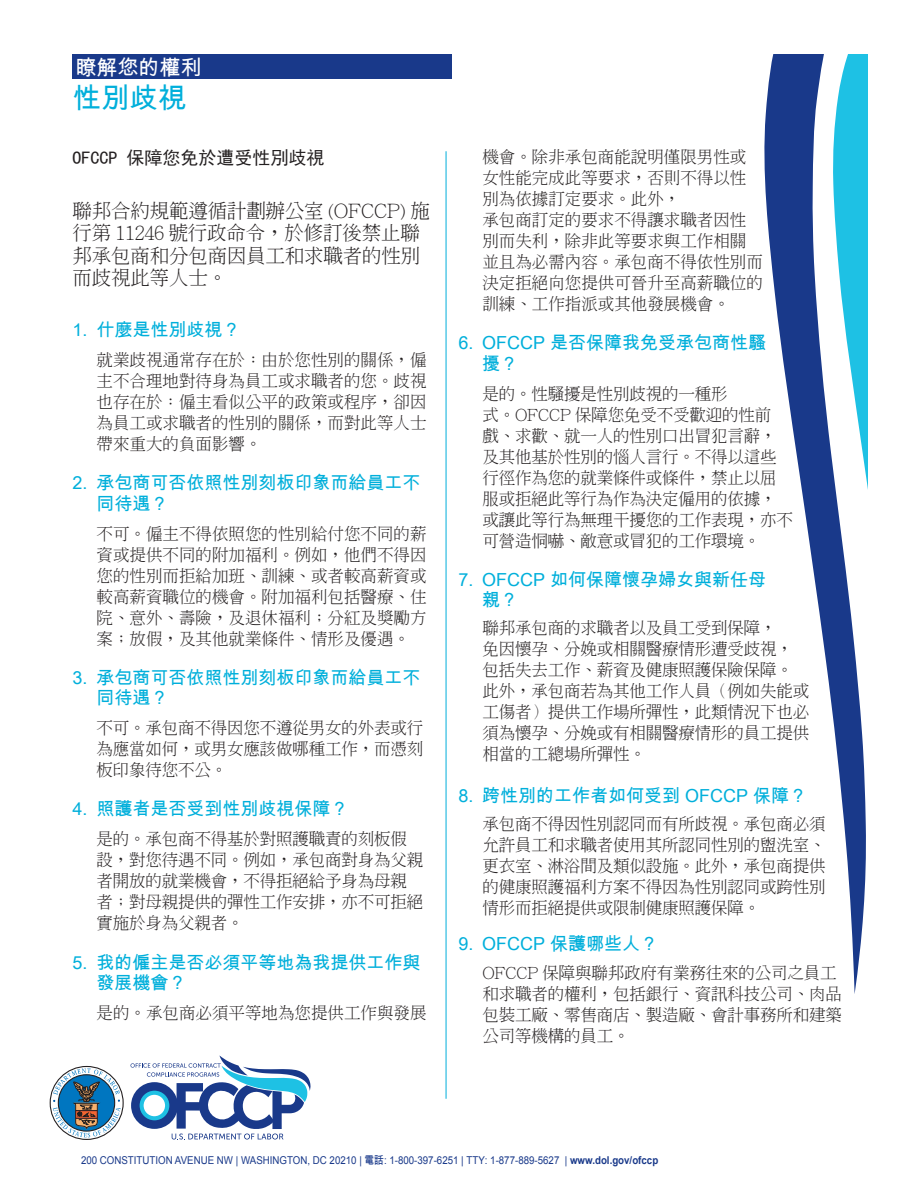
<style>
.page{position:relative;width:918px;height:1188px;background:#fff}
.page>*{position:absolute;margin:0;border:0;box-sizing:border-box;transform-origin:0 0}
.t1{font:28.5px "Arial Unicode MS";color:#00afdb}
.t2{font:21px "Arial Unicode MS";color:#fff}
.t3{font:300 19.5px/22.5px "Adobe Ming Std";letter-spacing:-.01em;color:#231f20}
.SUB01_Light_BLUE{font:18px/19.5px "Arial Unicode MS";color:#00afdb}
.t4{font:18px "Sim Hei";color:#231f20}
.t5{font:300 16.5px/21px "Adobe Ming Std";letter-spacing:-.01em;color:#231f20}
.t6{font:10.8px "Arial";color:#19398a;scale:.9 1}
.s1{font-family:"Arial Unicode MS"}
.s2{font-weight:700}
</style>
<div class="page">
<svg style="left:764px;top:54px;width:104px;height:940px"></svg>
<hr style="left:446px;top:151px;width:1px;height:948px;background:#00afdb">
<div style="left:73px;top:54px;width:379px;height:25px;background:#19398a"></div>
<div style="left:50px;top:1066px;width:74px;height:74px;border:1px solid #231f20;border-radius:50%"></div>
<svg style="left:53px;top:1068px;width:68px;height:69px"></svg>
<svg style="left:131px;top:1055px;width:179px;height:85px"></svg>
<h1 class="t2" style="left:76px;top:52px;width:127px">瞭解您的權利</h1>
<h1 class="t1" style="left:73px;top:78px;width:115px">性別歧視</h1>
<h2 class="t4" style="left:73px;top:148px;width:254px">OFCCP 保障您免於遭受性別歧視</h2>
<p class="t3" style="left:73px;top:199px;width:359px">聯邦合約規範遵循計劃辦公室 (OFCCP) 施行第 11246 號行政命令，於修訂後禁止聯邦承包商和分包商因員工和求職者的性別而歧視此等人士。</p>
<h3 class="SUB01_Light_BLUE" style="left:73px;top:320px;width:169px">1. 什麼是性別歧視？</h3>
<p class="t5" style="left:97px;top:349px;width:332px;text-align:justify">就業歧視通常存在於：由於您性別的關係，僱主不合理地對待身為員工或求職者的您。歧視也存在於：僱主看似公平的政策或程序，卻因為員工或求職者的性別的關係，而對此等人士帶來重大的負面影響。</p>
<h3 class="SUB01_Light_BLUE" style="left:97px;top:472px;width:325px;line-height:21px;text-indent:-24px">2. 承包商可否依照性別刻板印象而給員工不同待遇？</h3>
<p class="t5" style="left:97px;top:523px;width:331px;text-align:justify">不可。僱主不得依照您的性別給付您不同的薪資或提供不同的附加福利。例如，他們不得因您的性別而拒給加班、訓練、或者較高薪資或較高薪資職位的機會。附加福利包括醫療、住院、意外、壽險，及退休福利；分紅及獎勵方案；放假，及其他就業條件、情形及優遇。</p>
<h3 class="SUB01_Light_BLUE" style="left:97px;top:668px;width:325px;text-indent:-24px">3. 承包商可否依照性別刻板印象而給員工不同待遇？</h3>
<p class="t5" style="left:97px;top:717px;width:328px;text-align:justify">不可。承包商不得因您不遵從男女的外表或行為應當如何，或男女應該做哪種工作，而憑刻板印象待您不公。</p>
<h3 class="SUB01_Light_BLUE" style="left:73px;top:798px;width:277px">4. 照護者是否受到性別歧視保障？</h3>
<p class="t5" style="left:97px;top:828px;width:328px">是的。承包商不得基於對照護職責的刻板假設，對您待遇不同。例如，承包商對身為父親者開放的就業機會，不得拒絕給予身為母親者；對母親提供的彈性工作安排，亦不可拒絕實施於身為父親者。</p>
<h3 class="SUB01_Light_BLUE" style="left:97px;top:953px;width:325px;text-indent:-24px">5. 我的僱主是否必須平等地為我提供工作與發展機會？</h3>
<p class="t5" style="left:97px;top:1002px;width:331px">是的。承包商必須平等地為您提供工作與發展</p>
<p class="t5" style="left:482px;top:146px;width:282px">機會。除非承包商能說明僅限男性或女性能完成此等要求，否則不得以性別為依據訂定要求。此外，<br>承包商訂定的要求不得讓求職者因性別而失利，除非此等要求與工作相關並且為必需內容。承包商不得依性別而決定拒絕向您提供可晉升至高薪職位的訓練、工作指派或其他發展機會。</p>
<h3 class="SUB01_Light_BLUE" style="left:458px;top:333px;width:309px">6. OFCCP 是否保障我免受承包商性騷</h3>
<p class="SUB01_Light_BLUE" style="left:482px;top:354px;width:37px">擾？</p>
<p class="t5" style="left:482px;top:383px;width:312px">是的。性騷擾是性別歧視的一種形<br>式。OFCCP 保障您免受不受歡迎的性前<br>戲、求歡、就一人的性別口出冒犯言辭，及其他基於性別的惱人言行。不得以這些行徑作為您的就業條件或條件，禁止以屈服或拒絕此等行為作為決定僱用的依據，或讓此等行為無理干擾您的工作表現，亦不可營造恫嚇、敵意或冒犯的工作環境。</p>
<h3 class="SUB01_Light_BLUE" style="left:482px;top:570px;width:286px;text-indent:-24px">7. OFCCP 如何保障懷孕婦女與新任母親？</h3>
<p class="t5" style="left:482px;top:617px;width:328px">聯邦承包商的求職者以及員工受到保障，<br>免因懷孕、分娩或相關醫療情形遭受歧視，包括失去工作、薪資及健康照護保險保障。此外，承包商若為其他工作人員（例如失能或工傷者）提供工作場所彈性，此類情況下也必須為懷孕、分娩或有相關醫療情形的員工提供相當的工總場所彈性。</p>
<h3 class="SUB01_Light_BLUE" style="left:458px;top:785px;width:350px">8. 跨性別的工作者如何受到 OFCCP 保障？</h3>
<p class="t5" style="left:482px;top:813px;width:345px;text-align:justify">承包商不得因性別認同而有所歧視。承包商必須允許員工和求職者使用其所認同性別的盥洗室、更衣室、淋浴間及類似設施。此外，承包商提供的健康照護福利方案不得因為性別認同或跨性別情形而拒絕提供或限制健康照護保障。</p>
<h3 class="SUB01_Light_BLUE" style="left:458px;top:934px;width:201px">9. OFCCP 保護哪些人？</h3>
<p class="t5" style="left:482px;top:962px;width:361px">OFCCP 保障與聯邦政府有業務往來的公司之員工和求職者的權利，包括銀行、資訊科技公司、肉品包裝工廠、零售商店、製造廠、會計事務所和建築公司等機構的員工。</p>
<p class="t6" style="left:81px;top:1153px;width:643px">200 CONSTITUTION AVENUE NW | WASHINGTON, DC 20210 | <span class="s1">電話</span>: 1-800-397-6251 | <span class="s1">TTY</span>: 1-877-889-5627 | <span class="s2">www.dol.gov/ofccp</span></p>
</div>
